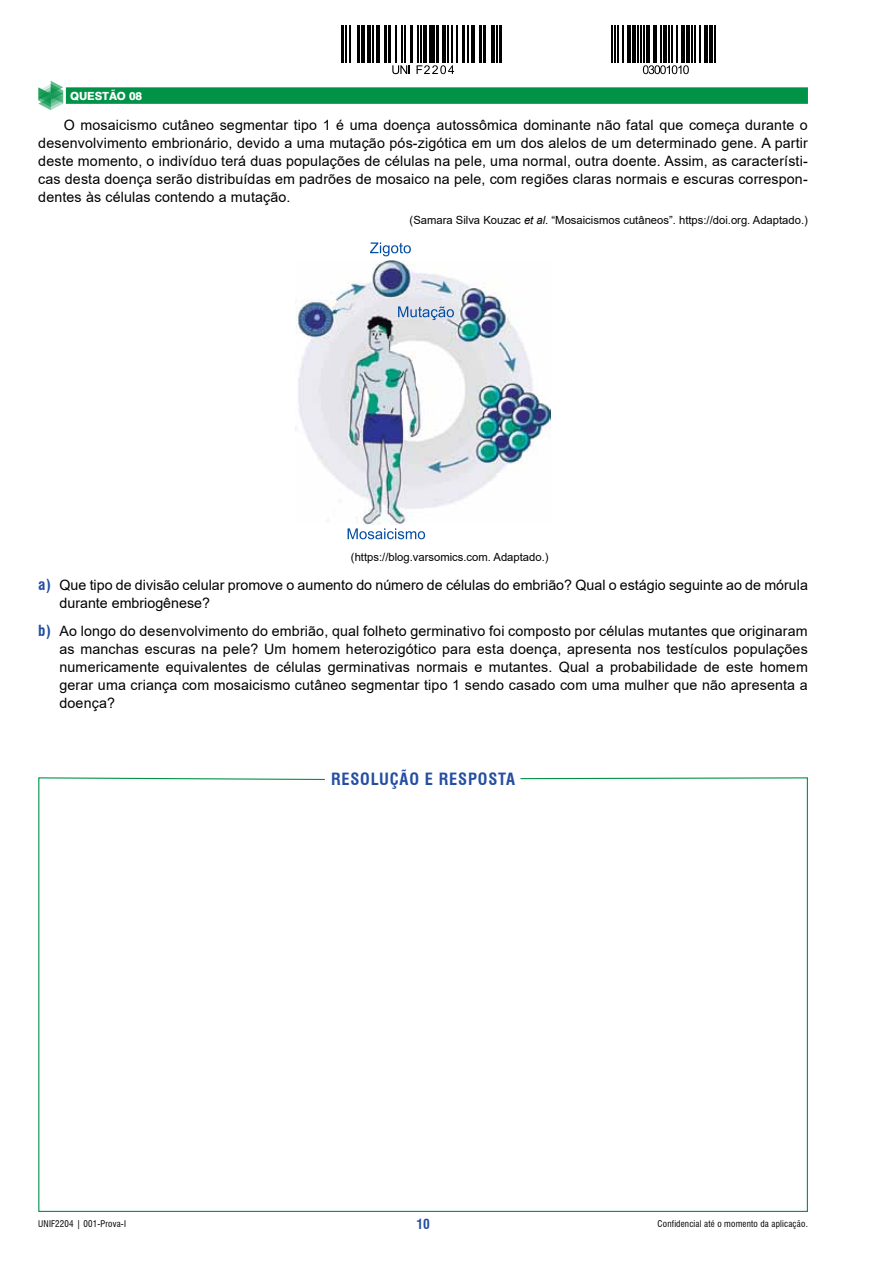
<style>
.page{position:relative;width:893px;height:1263px;background:#fff}
.page>*{position:absolute;margin:0;border:0;box-sizing:border-box;transform-origin:0 0}
.t1{font:700 condensed 16.5px "Swiss 721 BT";letter-spacing:.05em;color:#244ea2}
.t2{font:14.25px/18px "Arial";color:#000;text-align:justify}
.t3{font:700 condensed 13.5px "Swiss 721 BT";color:#244ea2}
.t4{font:11.25px "Arial";color:#000}
.t5{font:800 11.25px "Swiss 721 BT";letter-spacing:-.01em;color:#fff}
.t6{font:condensed 9px "Swiss 721 BT";letter-spacing:.02em;color:#000}
.s1{font-style:italic}
.s2{font-family:"Swiss 721 BT";font-weight:700;font-stretch:condensed;font-size:15px;color:#244ea2}
</style>
<div class="page">
<hr style="left:341px;top:25px;width:3px;height:38px;background:#000">
<hr style="left:345px;top:25px;width:1px;height:38px;background:#000">
<hr style="left:350px;top:25px;width:1px;height:38px;background:#000">
<hr style="left:357px;top:25px;width:2px;height:38px;background:#000">
<hr style="left:361px;top:25px;width:4px;height:38px;background:#000">
<hr style="left:367px;top:25px;width:4px;height:38px;background:#000">
<hr style="left:373px;top:25px;width:1px;height:38px;background:#000">
<svg style="left:376px;top:25px;width:3px;height:38px"></svg>
<hr style="left:384px;top:25px;width:3px;height:38px;background:#000">
<hr style="left:388px;top:25px;width:3px;height:38px;background:#000">
<hr style="left:396px;top:25px;width:1px;height:38px;background:#000">
<hr style="left:401px;top:25px;width:1px;height:38px;background:#000">
<hr style="left:404px;top:25px;width:1px;height:38px;background:#000">
<hr style="left:410px;top:25px;width:3px;height:38px;background:#000">
<hr style="left:417px;top:25px;width:1px;height:38px;background:#000">
<hr style="left:420px;top:25px;width:1px;height:38px;background:#000">
<hr style="left:423px;top:25px;width:4px;height:38px;background:#000">
<div style="left:429px;top:25px;width:5px;height:38px;background:#000"></div>
<hr style="left:436px;top:25px;width:3px;height:38px;background:#000">
<hr style="left:442px;top:25px;width:4px;height:38px;background:#000">
<hr style="left:447px;top:25px;width:2px;height:38px;background:#000">
<hr style="left:452px;top:25px;width:1px;height:38px;background:#000">
<hr style="left:456px;top:25px;width:1px;height:38px;background:#000">
<hr style="left:462px;top:25px;width:2px;height:38px;background:#000">
<hr style="left:468px;top:25px;width:1px;height:38px;background:#000">
<svg style="left:471px;top:25px;width:3px;height:38px"></svg>
<hr style="left:479px;top:25px;width:3px;height:38px;background:#000">
<hr style="left:483px;top:25px;width:3px;height:38px;background:#000">
<hr style="left:491px;top:25px;width:4px;height:38px;background:#000">
<hr style="left:496px;top:25px;width:1px;height:38px;background:#000">
<hr style="left:499px;top:25px;width:3px;height:38px;background:#000">
<svg style="left:392px;top:65px;width:18px;height:9px"></svg>
<svg style="left:417px;top:65px;width:37px;height:9px"></svg>
<svg style="left:38px;top:777px;width:770px;height:435px"></svg>
<svg style="left:611px;top:25px;width:104px;height:50px"></svg>
<hr style="left:612px;top:25px;width:1px;height:38px;background:#000">
<hr style="left:615px;top:25px;width:1px;height:38px;background:#000">
<hr style="left:618px;top:25px;width:1px;height:38px;background:#000">
<hr style="left:623px;top:25px;width:1px;height:38px;background:#000">
<hr style="left:628px;top:25px;width:3px;height:38px;background:#000">
<hr style="left:633px;top:25px;width:3px;height:38px;background:#000">
<hr style="left:638px;top:25px;width:1px;height:38px;background:#000">
<hr style="left:641px;top:25px;width:1px;height:38px;background:#000">
<hr style="left:644px;top:25px;width:1px;height:38px;background:#000">
<hr style="left:646px;top:25px;width:4px;height:38px;background:#000">
<hr style="left:654px;top:25px;width:3px;height:38px;background:#000">
<hr style="left:661px;top:25px;width:1px;height:38px;background:#000">
<hr style="left:664px;top:25px;width:3px;height:38px;background:#000">
<hr style="left:669px;top:25px;width:1px;height:38px;background:#000">
<hr style="left:672px;top:25px;width:1px;height:38px;background:#000">
<hr style="left:677px;top:25px;width:1px;height:38px;background:#000">
<hr style="left:682px;top:25px;width:3px;height:38px;background:#000">
<hr style="left:687px;top:25px;width:3px;height:38px;background:#000">
<hr style="left:692px;top:25px;width:1px;height:38px;background:#000">
<hr style="left:695px;top:25px;width:1px;height:38px;background:#000">
<hr style="left:700px;top:25px;width:1px;height:38px;background:#000">
<hr style="left:705px;top:25px;width:3px;height:38px;background:#000">
<hr style="left:710px;top:25px;width:3px;height:38px;background:#000">
<hr style="left:715px;top:25px;width:1px;height:38px;background:#000">
<svg style="left:643px;top:65px;width:46px;height:9px"></svg>
<div style="left:66px;top:87px;width:742px;height:17px;background:#009247"></div>
<img style="left:296px;top:261px;width:255px;height:263px">
<svg style="left:370px;top:242px;width:41px;height:14px"></svg>
<svg style="left:398px;top:306px;width:56px;height:14px"></svg>
<svg style="left:348px;top:528px;width:77px;height:11px"></svg>
<svg style="left:38px;top:81px;width:25px;height:29px"></svg>
<p class="t5" style="left:70px;top:89px;width:74px">QUESTÃO 08</p>
<p class="t2" style="left:38px;top:116px;width:771px;text-indent:26px">O mosaicismo cutâneo segmentar tipo 1 é uma doença autossômica dominante não fatal que começa durante o desenvolvimento embrionário, devido a uma mutação pós-zigótica em um dos alelos de um determinado gene. A partir deste momento, o indivíduo terá duas populações de células na pele, uma normal, outra doente. Assim, as característi&shy;cas desta doença serão distribuídas em padrões de mosaico na pele, com regiões claras normais e escuras correspon&shy;dentes às células contendo a mutação.</p>
<p class="t4" style="left:410px;top:212px;width:400px">(Samara Silva Kouzac <span class="s1">et al</span>. “Mosaicismos cutâneos”. https://doi.org. Adaptado.)</p>
<p class="t4" style="left:351px;top:549px;width:199px">(https://blog.varsomics.com. Adaptado.)</p>
<p class="t2" style="left:60px;top:575px;width:750px;text-indent:-21px"><span class="s2">A)</span> Que tipo de divisão celular promove o aumento do número de células do embrião? Qual o estágio seguinte ao de mórula durante embriogênese?</p>
<p class="t2" style="left:60px;top:622px;width:750px;text-indent:-21px"><span class="s2">B)</span> Ao longo do desenvolvimento do embrião, qual folheto germinativo foi composto por células mutantes que originaram as manchas escuras na pele? Um homem heterozigótico para esta doença, apresenta nos testículos populações numericamente equivalentes de células germinativas normais e mutantes. Qual a probabilidade de este homem gerar uma criança com mosaicismo cutâneo segmentar tipo 1 sendo casado com uma mulher que não apresenta a doença?</p>
<p class="t1" style="left:331px;top:769px;width:21px">RESOL</p>
<p class="t1" style="left:379px;top:769px;width:137px">UÇÃO E RESPOSTA</p>
<p class="t6" style="left:38px;top:1218px;width:89px">UNIF2204 | 001-Prova-I</p>
<p class="t3" style="left:416px;top:1216px;width:15px">10</p>
<p class="t6" style="left:658px;top:1218px;width:152px">Confidencial até o momento da aplicação.</p>
</div>
